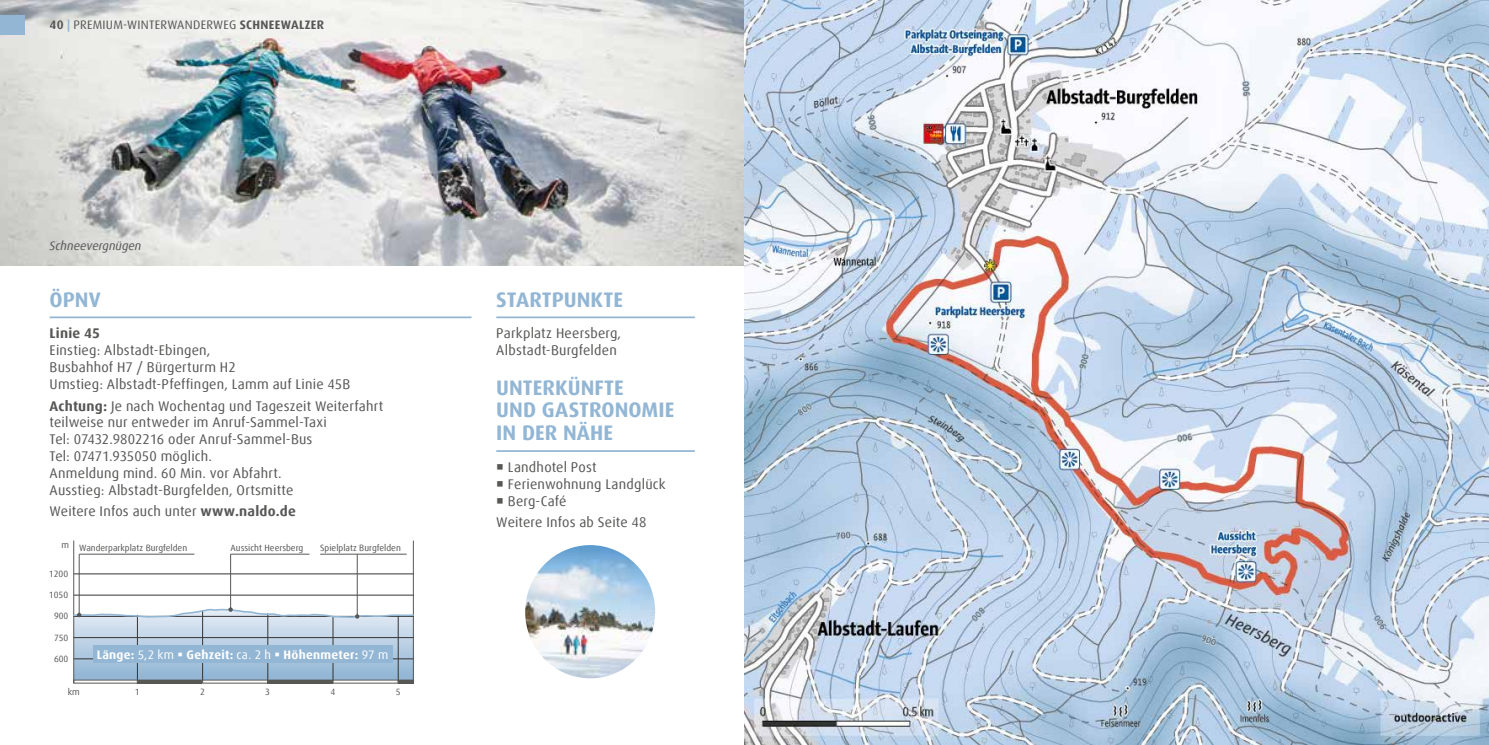
<style>
.page{position:relative;width:1489px;height:745px;background:#fff}
.page>*{position:absolute;margin:0;border:0;box-sizing:border-box;transform-origin:0 0}
.t1{font:700 21px/22.8px "Dax Offc Pro";letter-spacing:.005em;color:#92b6d4}
.t2{font:14px/16.8px "Dax Offc Pro";letter-spacing:.015em;color:#575756}
.t3{font:700 14px "Dax Offc Pro";letter-spacing:.015em;color:#575756}
.t4{font:700 12.25px "Dax Offc Pro";letter-spacing:.02em;color:#fff}
.t5{font:12.25px "Dax Offc Pro";letter-spacing:.02em;color:#575756}
.t6{font:italic 12.25px "Dax Offc Pro";color:#575756}
.t7{font:9.1px "Dax Offc Pro";color:#575756}
.s1{font-weight:700}
.s2{font-weight:700;color:#92b6d4}
.s3{font-weight:400}
</style>
<div class="page">
<img style="left:0;top:0;width:744px;height:265px">
<div style="left:0;top:15px;width:25px;height:20px;background:#92b6d4"></div>
<hr style="left:50px;top:316px;width:421px;height:2px;background:#92b6d4">
<hr style="left:496px;top:316px;width:198px;height:2px;background:#92b6d4">
<hr style="left:496px;top:450px;width:198px;height:1px;background:#92b6d4">
<img style="left:526px;top:545px;width:128px;height:132px">
<div style="left:518px;top:537px;width:144px;height:148px;border:7px solid #fff;border-radius:50%"></div>
<hr style="left:74px;top:594px;width:340px;height:1px;background:#343434">
<hr style="left:74px;top:573px;width:340px;height:1px;background:#343434">
<div style="left:137px;top:679px;width:66px;height:3px;border:1px solid #575756"></div>
<div style="left:268px;top:679px;width:65px;height:3px;border:1px solid #575756"></div>
<div style="left:398px;top:679px;width:15px;height:3px;border:1px solid #575756"></div>
<hr style="left:413px;top:540px;width:1px;height:142px;background:#575756">
<hr style="left:73px;top:540px;width:1px;height:142px;background:#575756">
<hr style="left:79px;top:553px;width:115px;height:1px;background:#575756">
<hr style="left:79px;top:553px;width:1px;height:61px;background:#575756">
<hr style="left:230px;top:553px;width:79px;height:1px;background:#575756">
<hr style="left:320px;top:553px;width:86px;height:1px;background:#575756">
<hr style="left:230px;top:553px;width:1px;height:56px;background:#575756">
<hr style="left:357px;top:553px;width:1px;height:63px;background:#575756">
<svg style="left:73px;top:607px;width:342px;height:73px;background:#b7cadc"></svg>
<div style="left:93px;top:645px;width:299px;height:17px;background:#92b6d4"></div>
<img style="left:744px;top:0;width:744px;height:744px">
<p class="t5" style="left:50px;top:17px;width:276px"><span class="s1">40</span> <span class="s2">|</span> PREMIUM-WINTERWANDERWEG <span class="s1">SCHNEEWALZER</span></p>
<p class="t6" style="left:50px;top:238px;width:93px">Schneevergnügen</p>
<h1 class="t1" style="left:50px;top:288px;width:53px">ÖPNV</h1>
<p class="t3" style="left:50px;top:324px;width:52px">Linie 45</p>
<p class="t2" style="left:50px;top:341px;width:302px">Einstieg: Albstadt-Ebingen,<br>Busbahhof H7 / Bürgerturm H2<br>Umstieg: Albstadt-Pfeffingen, Lamm auf Linie 45B</p>
<p class="t2" style="left:50px;top:397px;width:335px"><span class="s1">Achtung:</span> Je nach Wochentag und Tageszeit Weiterfahrt teilweise nur entweder im Anruf-Sammel-Taxi<br>Tel: 07432.9802216 oder Anruf-Sammel-Bus<br>Tel: 07471.935050 möglich.<br>Anmeldung mind. 60 Min. vor Abfahrt.<br>Ausstieg: Albstadt-Burgfelden, Ortsmitte</p>
<p class="t2" style="left:50px;top:503px;width:248px">Weitere Infos auch unter <span class="s1">www.naldo.de</span></p>
<p class="t7" style="left:62px;top:538px;width:9px">m</p>
<p class="t7" style="left:49px;top:567px;width:21px">1200</p>
<p class="t7" style="left:49px;top:588px;width:21px">1050</p>
<p class="t7" style="left:54px;top:610px;width:16px">900</p>
<p class="t7" style="left:54px;top:631px;width:16px">750</p>
<p class="t7" style="left:54px;top:652px;width:16px">600</p>
<p class="t7" style="left:79px;top:542px;width:110px">Wanderparkplatz Burgfelden</p>
<p class="t7" style="left:230px;top:542px;width:74px">Aussicht Heersberg</p>
<p class="t7" style="left:320px;top:542px;width:82px">Spielplatz Burgfelden</p>
<p class="t4" style="left:97px;top:646px;width:293px">Länge: <span class="s3">5,2 km</span> ▪ Gehzeit: <span class="s3">ca. 2 h</span> ▪ Höhenmeter: <span class="s3">97 m</span></p>
<p class="t7" style="left:68px;top:685px;width:14px">km</p>
<p class="t7" style="left:135px;top:685px;width:6px">1</p>
<p class="t7" style="left:200px;top:685px;width:6px">2</p>
<p class="t7" style="left:265px;top:685px;width:6px">3</p>
<p class="t7" style="left:330px;top:685px;width:6px">4</p>
<p class="t7" style="left:395px;top:685px;width:6px">5</p>
<h1 class="t1" style="left:496px;top:288px;width:128px">STARTPUNKTE</h1>
<p class="t2" style="left:496px;top:325px;width:126px">Parkplatz Heersberg,<br>Albstadt-Burgfelden</p>
<h1 class="t1" style="left:496px;top:376px;width:179px">UNTERKÜNFTE<br>UND GASTRONOMIE<br>IN DER NÄHE</h1>
<p class="t2" style="left:496px;top:458px;width:102px">○ Landhotel Post</p>
<p class="t2" style="left:496px;top:475px;width:171px">○ Ferienwohnung Landglück</p>
<p class="t2" style="left:496px;top:489px;width:152px;line-height:21.7px">○ Berg-Café<br>Weitere Infos ab Seite 48</p>
</div>
